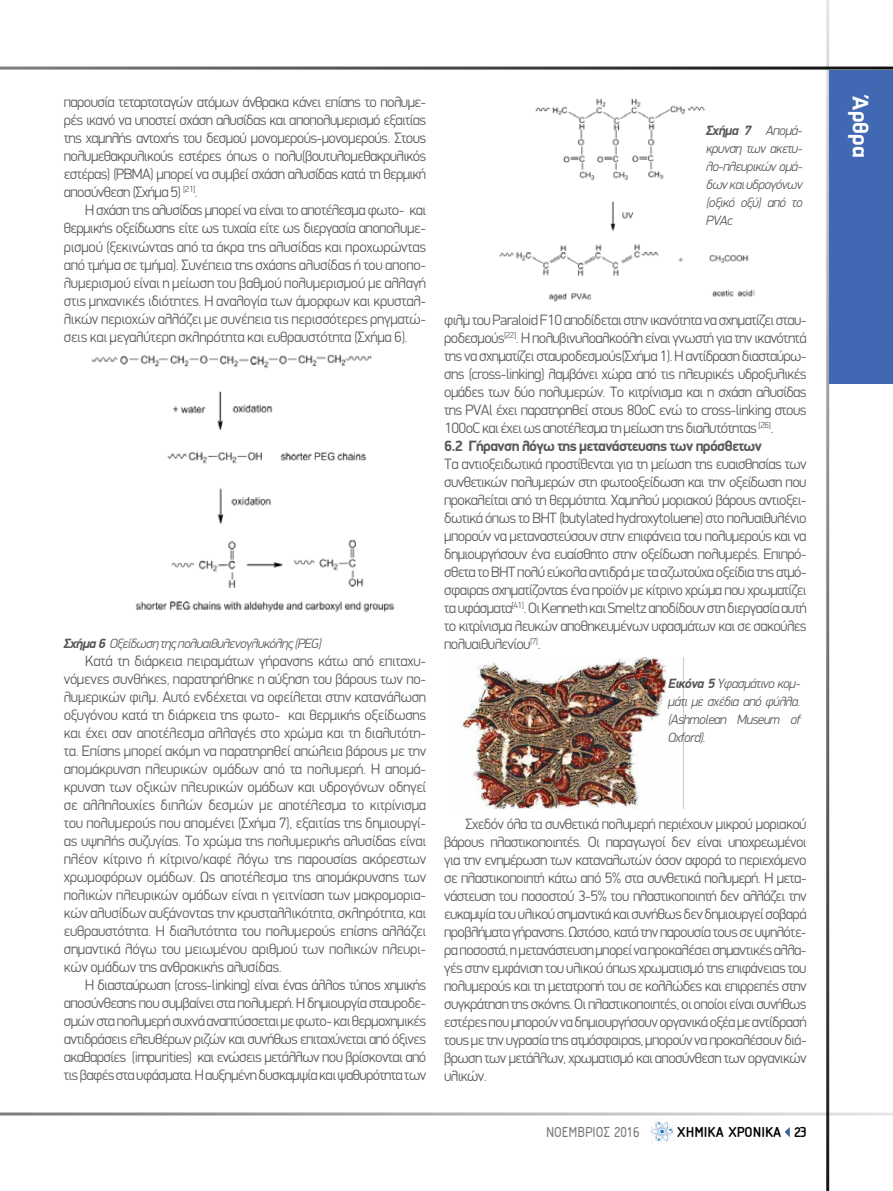
<style>
.page{position:relative;width:893px;height:1191px;background:#fff}
.page>*{position:absolute;margin:0;border:0;box-sizing:border-box;transform-origin:0 0}
.t1{font:700 22.5px "PF Din Display Pro";color:#fff}
.t2{font:300 15px/18px "PF Din Display";letter-spacing:-.04em;color:#58595b;text-align:justify}
.t3{font:700 15px "PF Isotext";color:#000}
.t4{font:15px "PF Isotext";color:#77787b}
.t5{font:italic 300 13.5px/18px "PF Din Display";letter-spacing:-.04em;color:#58595b;text-align:justify}
.s1{font-weight:700}
</style>
<div class="page">
<svg style="left:785px;top:1127px;width:5px;height:10px"></svg>
<hr style="left:0;top:67px;width:893px;height:3px;background:#000">
<hr style="left:0;top:1112px;width:893px;height:3px;background:#000">
<hr style="left:826px;top:0;width:3px;height:1191px;background:#000">
<img style="left:651px;top:1119px;width:23px;height:24px">
<div style="left:829px;top:70px;width:64px;height:313px;background:#4169b3"></div>
<img style="left:91px;top:354px;width:303px;height:259px">
<img style="left:499px;top:98px;width:256px;height:204px">
<img style="left:459px;top:657px;width:208px;height:152px">
<p class="t2" style="left:64px;top:93px;width:364px">παρουσία τεταρτοταγών ατόμων άνθρακα κάνει επίσης το πολυμε&shy;ρές ικανό να υποστεί σχάση αλυσίδας και αποπολυμερισμό εξαιτίας της χαμηλής αντοχής του δεσμού μονομερούς-μονομερούς. Στους πολυμεθακρυλικούς εστέρες όπως ο πολυ(βουτυλομεθακρυλικός εστέρας) (PBMA) μπορεί να συμβεί σχάση αλυσίδας κατά τη θερμική αποσύνθεση (Σχήμα 5) <sup>[21]</sup>.</p>
<p class="t2" style="left:64px;top:201px;width:364px;text-indent:21px">Η σχάση της αλυσίδας μπορεί να είναι το αποτέλεσμα φωτο- και θερμικής οξείδωσης είτε ως τυχαία είτε ως διεργασία αποπολυμε&shy;ρισμού (ξεκινώντας από τα άκρα της αλυσίδας και προχωρώντας από τμήμα σε τμήμα). Συνέπεια της σχάσης αλυσίδας ή του αποπο&shy;λυμερισμού είναι η μείωση του βαθμού πολυμερισμού με αλλαγή στις μηχανικές ιδιότητες. Η αναλογία των άμορφων και κρυσταλ&shy;λικών περιοχών αλλάζει με συνέπεια τις περισσότερες ρηγματώ&shy;σεις και μεγαλύτερη σκληρότητα και ευθραυστότητα (Σχήμα 6).</p>
<p class="t5" style="left:64px;top:634px;width:259px"><span class="s1">Σχήμα 6</span> Οξείδωση της πολυαιθυλενογλυκόλης (PEG)</p>
<p class="t2" style="left:64px;top:651px;width:364px;text-indent:21px">Κατά τη διάρκεια πειραμάτων γήρανσης κάτω από επιταχυ&shy;νόμενες συνθήκες, παρατηρήθηκε η αύξηση του βάρους των πο&shy;λυμερικών φιλμ. Αυτό ενδέχεται να οφείλεται στην κατανάλωση οξυγόνου κατά τη διάρκεια της φωτο- και θερμικής οξείδωσης και έχει σαν αποτέλεσμα αλλαγές στο χρώμα και τη διαλυτότη&shy;τα. Επίσης μπορεί ακόμη να παρατηρηθεί απώλεια βάρους με την απομάκρυνση πλευρικών ομάδων από τα πολυμερή. Η απομά&shy;κρυνση των οξικών πλευρικών ομάδων και υδρογόνων οδηγεί σε αλληλουχίες διπλών δεσμών με αποτέλεσμα το κιτρίνισμα του πολυμερούς που απομένει (Σχήμα 7), εξαιτίας της δημιουργί&shy;ας υψηλής συζυγίας. Το χρώμα της πολυμερικής αλυσίδας είναι πλέον κίτρινο ή κίτρινο/καφέ λόγω της παρουσίας ακόρεστων χρωμοφόρων ομάδων. Ως αποτέλεσμα της απομάκρυνσης των πολικών πλευρικών ομάδων είναι η γειτνίαση των μακρομορια&shy;κών αλυσίδων αυξάνοντας την κρυσταλλικότητα, σκληρότητα, και ευθραυστότητα. Η διαλυτότητα του πολυμερούς επίσης αλλάζει σημαντικά λόγω του μειωμένου αριθμού των πολικών πλευρι&shy;κών ομάδων της ανθρακικής αλυσίδας.</p>
<p class="t2" style="left:64px;top:975px;width:364px;text-indent:21px">Η διασταύρωση (cross-linking) είναι ένας άλλος τύπος χημικής αποσύνθεσης που συμβαίνει στα πολυμερή. Η δημιουργία σταυροδε&shy;σμών στα πολυμερή συχνά αναπτύσσεται με φωτο- και θερμοχημικές αντιδράσεις ελευθέρων ριζών και συνήθως επιταχύνεται από όξινες ακαθαρσίες (impurities) και ενώσεις μετάλλων που βρίσκονται από τις βαφές στα υφάσματα. Η αυξημένη δυσκαμψία και ψαθυρότητα των</p>
<p class="t5" style="left:706px;top:122px;width:98px"><span class="s1">Σχήμα 7</span> Απομά&shy;κρυνση των ακετυ&shy;λο-πλευρικών ομά&shy;δων και υδρογόνων (οξικό οξύ) από το PVAc</p>
<p class="t2" style="left:444px;top:311px;width:364px;text-align:left">φιλμ του Paraloid F10 αποδίδεται στην ικανότητα να σχηματίζει σταυ&shy;ροδεσμούς<sup>[22]</sup>. H πολυβινυλοαλκοόλη είναι γνωστή για την ικανότητά της να σχηματίζει σταυροδεσμούς(Σχήμα 1). Η αντίδραση διασταύρω&shy;σης (cross-linking) λαμβάνει χώρα από τις πλευρικές υδροξυλικές ομάδες των δύο πολυμερών. Το κιτρίνισμα και η σχάση αλυσίδας της PVAl έχει παρατηρηθεί στους 80οC ενώ το cross-linking στους 100οC και έχει ως αποτέλεσμα τη μείωση της διαλυτότητας <sup>[26]</sup>.<br><span class="s1">6.2 Γήρανση λόγω της μετανάστευσης των πρόσθετων</span></p>
<p class="t2" style="left:444px;top:455px;width:364px">Τα αντιοξειδωτικά προστίθενται για τη μείωση της ευαισθησίας των συνθετικών πολυμερών στη φωτοοξείδωση και την οξείδωση που προκαλείται από τη θερμότητα. Χαμηλού μοριακού βάρους αντιοξει&shy;δωτικά όπως το BHT (butylated hydroxytoluene) στο πολυαιθυλένιο μπορούν να μεταναστεύσουν στην επιφάνεια του πολυμερούς και να δημιουργήσουν ένα ευαίσθητο στην οξείδωση πολυμερές. Επιπρό&shy;σθετα το BHT πολύ εύκολα αντιδρά με τα αζωτούχα οξείδια της ατμό&shy;σφαιρας σχηματίζοντας ένα προϊόν με κίτρινο χρώμα που χρωματίζει τα υφάσματα<sup>[41]</sup>. Οι Kenneth και Smeltz αποδίδουν στη διεργασία αυτή το κιτρίνισμα λευκών αποθηκευμένων υφασμάτων και σε σακούλες πολυαιθυλενίου<sup>[7]</sup>.</p>
<p class="t5" style="left:668px;top:674px;width:134px"><span class="s1">Εικόνα 5</span> Υφασμάτινο κομ&shy;μάτι με σχέδια από φύλλα. (Ashmolean Museum of Oxford).</p>
<p class="t2" style="left:444px;top:815px;width:364px;text-indent:21px">Σχεδόν όλα τα συνθετικά πολυμερή περιέχουν μικρού μοριακού βάρους πλαστικοποιητές. Οι παραγωγοί δεν είναι υποχρεωμένοι για την ενημέρωση των καταναλωτών όσον αφορά το περιεχόμενο σε πλαστικοποιητή κάτω από 5% στα συνθετικά πολυμερή. Η μετα&shy;νάστευση του ποσοστού 3-5% του πλαστικοποιητή δεν αλλάζει την ευκαμψία του υλικού σημαντικά και συνήθως δεν δημιουργεί σοβαρά προβλήματα γήρανσης. Ωστόσο, κατά την παρουσία τους σε υψηλότε&shy;ρα ποσοστά, η μετανάστευση μπορεί να προκαλέσει σημαντικές αλλα&shy;γές στην εμφάνιση του υλικού όπως χρωματισμό της επιφάνειας του πολυμερούς και τη μετατροπή του σε κολλώδες και επιρρεπές στην συγκράτηση της σκόνης. Οι πλαστικοποιητές, οι οποίοι είναι συνήθως εστέρες που μπορούν να δημιουργήσουν οργανικά οξέα με αντίδρασή τους με την υγρασία της ατμόσφαιρας, μπορούν να προκαλέσουν διά&shy;βρωση των μετάλλων, χρωματισμό και αποσύνθεση των οργανικών υλικών.</p>
<p class="t4" style="left:546px;top:1124px;width:95px">ΝΟΕΜΒΡΙΟΣ 2016</p>
<p class="t3" style="left:677px;top:1124px;width:131px">ΧΗΜΙΚΑ ΧΡΟΝΙΚΑ 23</p>
<h1 class="t1" style="left:874px;top:96px;width:63px;rotate:90deg">Άρθρα</h1>
</div>
